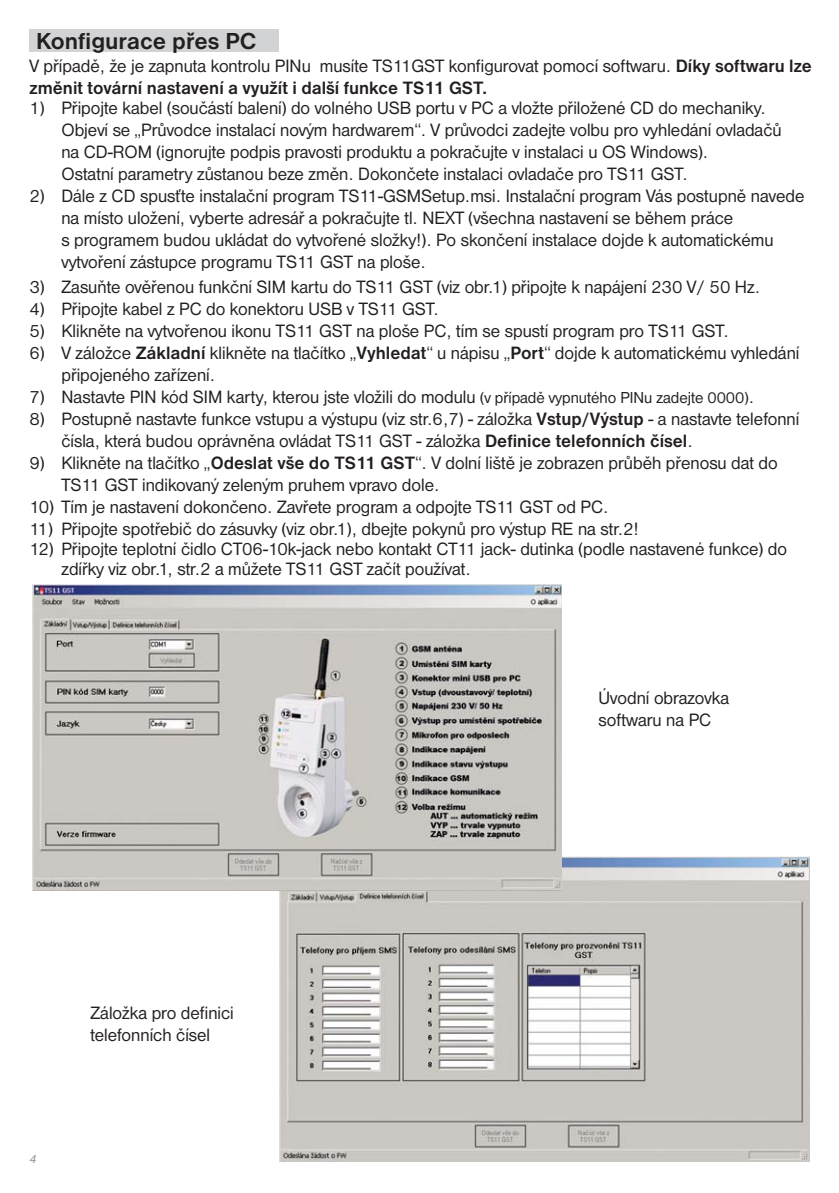
<style>
.page{position:relative;width:839px;height:1193px;background:#fff}
.page>*{position:absolute;margin:0;border:0;box-sizing:border-box;transform-origin:0 0}
.t1{font:700 24px "Nimbus Sans DOT";color:#231f20}
.t2{font:18.6px/22px "Nimbus Sans DOT";color:#231f20}
.t3{font:italic 12px "Nimbus Sans DOT";color:#939598}
.s1{font-weight:700}
.s2{font-size:16.4px}
</style>
<div class="page">
<div style="left:29px;top:29px;width:250px;height:23px;background:#d1d3d4"></div>
<img style="left:279px;top:856px;width:530px;height:305px">
<img style="left:32px;top:584px;width:530px;height:306px">
<p class="t1" style="left:36px;top:31px;width:222px">Konfigurace přes PC</p>
<p class="t2" style="left:29px;top:56px;width:784px">V případě, že je zapnuta kontrolu PINu musíte TS11GST konfigurovat pomocí softwaru. <span class="s1">Díky softwaru lze změnit tovární nastavení a využít i další funkce TS11 GST.</span></p>
<p class="t2" style="left:61px;top:98px;width:722px;text-indent:-32px">1) Připojte kabel (součástí balení) do volného USB portu v PC a vložte přiložené CD do mechaniky.<br>Objeví se „Průvodce instalací novým hardwarem“. V průvodci zadejte volbu pro vyhledání ovladačů na CD-ROM (ignorujte podpis pravosti produktu a pokračujte v instalaci u OS Windows).<br>Ostatní parametry zůstanou beze změn. Dokončete instalaci ovladače pro TS11 GST.</p>
<p class="t2" style="left:61px;top:186px;width:745px;text-indent:-32px">2) Dále z CD spusťte instalační program TS11-GSMSetup.msi. Instalační program Vás postupně navede na místo uložení, vyberte adresář a pokračujte tl. NEXT (všechna nastavení se během práce<br>s programem budou ukládat do vytvořené složky!). Po skončení instalace dojde k automatickému vytvoření zástupce programu TS11 GST na ploše.</p>
<p class="t2" style="left:29px;top:277px;width:732px">3) Zasuňte ověřenou funkční SIM kartu do TS11 GST (viz obr.1) připojte k napájení 230 V/ 50 Hz.</p>
<p class="t2" style="left:29px;top:299px;width:411px">4) Připojte kabel z PC do konektoru USB v TS11 GST.</p>
<p class="t2" style="left:29px;top:321px;width:701px">5) Klikněte na vytvořenou ikonu TS11 GST na ploše PC, tím se spustí program pro TS11 GST.</p>
<p class="t2" style="left:61px;top:343px;width:740px;text-indent:-32px">6) V záložce <span class="s1">Základní</span> klikněte na tlačítko „<span class="s1">Vyhledat</span>“ u nápisu „<span class="s1">Port</span>“ dojde k automatickému vyhledání připojeného zařízení.</p>
<p class="t2" style="left:29px;top:387px;width:726px">7) Nastavte PIN kód SIM karty, kterou jste vložili do modulu <span class="s2">(v případě vypnutého PINu zadejte 0000)</span>.</p>
<p class="t2" style="left:61px;top:409px;width:739px;text-indent:-32px">8) Postupně nastavte funkce vstupu a výstupu (viz str.6,7) - záložka <span class="s1">Vstup/Výstup</span> - a nastavte telefonní čísla, která budou oprávněna ovládat TS11 GST - záložka <span class="s1">Definice telefonních čísel</span>.</p>
<p class="t2" style="left:61px;top:453px;width:718px;text-indent:-32px">9) Klikněte na tlačítko „<span class="s1">Odeslat vše do TS11 GST</span>“. V dolní liště je zobrazen průběh přenosu dat do<br>TS11 GST indikovaný zeleným pruhem vpravo dole.</p>
<p class="t2" style="left:29px;top:497px;width:581px">10) Tím je nastavení dokončeno. Zavřete program a odpojte TS11 GST od PC.</p>
<p class="t2" style="left:29px;top:519px;width:611px">11) Připojte spotřebič do zásuvky (viz obr.1), dbejte pokynů pro výstup RE na str.2!</p>
<p class="t2" style="left:61px;top:540px;width:727px;line-height:20px;text-indent:-32px">12) Připojte teplotní čidlo CT06-10k-jack nebo kontakt CT11 jack- dutinka (podle nastavené funkce) do zdířky viz obr.1, str.2 a můžete TS11 GST začít používat.</p>
<p class="t3" style="left:29px;top:1154px;width:9px">4</p>
<p class="t2" style="left:90px;top:1003px;width:145px">Záložka pro definici telefonních čísel</p>
<p class="t2" style="left:599px;top:689px;width:132px">Úvodní obrazovka softwaru na PC</p>
</div>
